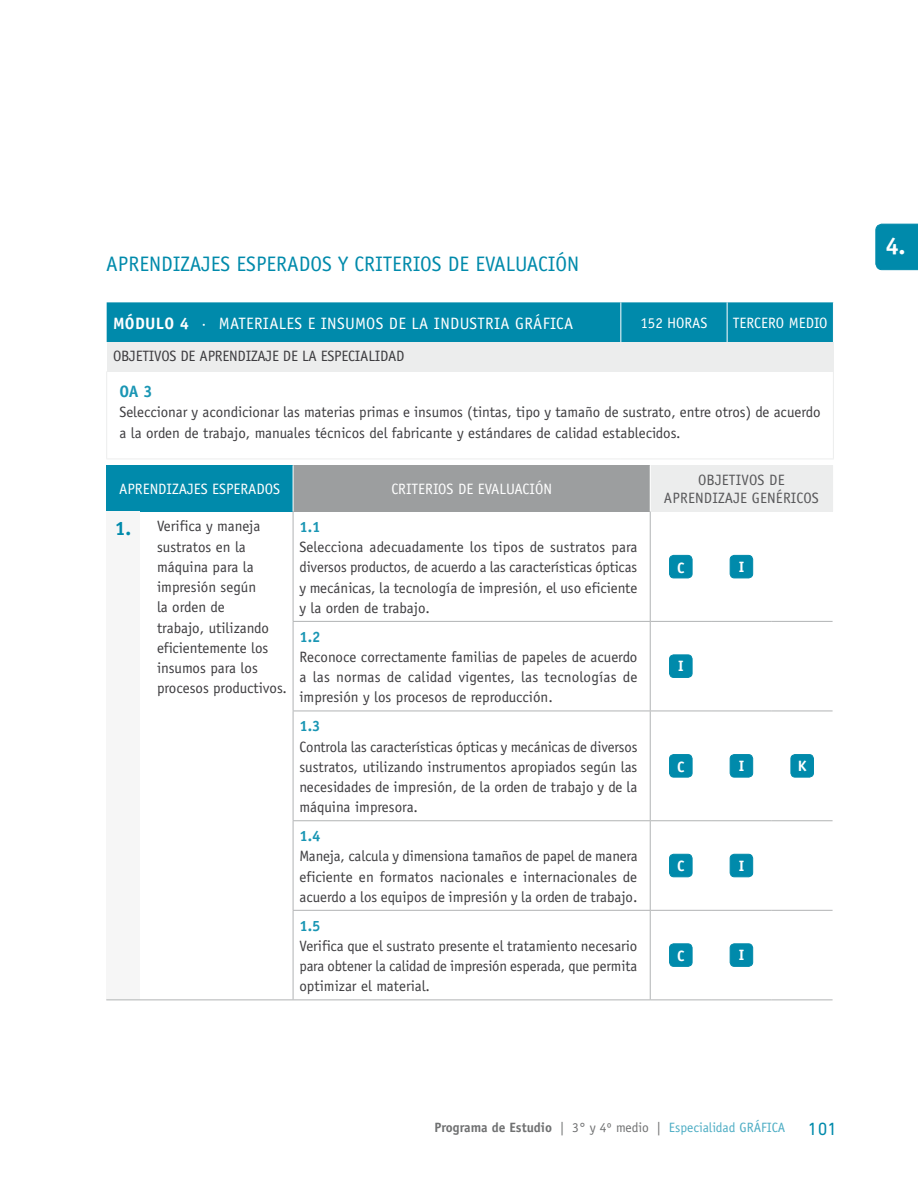
<style>
.page{position:relative;width:918px;height:1188px;background:#fff}
.page>*{position:absolute;margin:0;border:0;box-sizing:border-box;transform-origin:0 0}
.t1{font:700 24px "Officina Sans";color:#fff}
.t2{font:21px "Officina Sans";color:#008aab}
.t3{font:16.5px "Officina Sans";letter-spacing:.02em;color:#fff}
.t4{font:700 16.5px "Officina Sans";color:#1a96b4}
.t5{font:15px/20.2px "Officina Sans";color:#3e3d40;text-align:justify}
.t6{font:15px "Officina Sans";color:#fff}
.t7{font:15px "Officina Sans";letter-spacing:.01em;color:#58585a}
.t8{font:700 15px "Officina Sans";color:#1a96b4}
.t9{font:700 15px "Officina Sans";color:#fff}
.t10{font:13.5px "Officina Sans";color:#4dadc4}
.s1{font-weight:700}
.s2{font-weight:700;font-size:19.5px;color:#008aab}
.s3{font-weight:700;color:#707172}
.s4{color:#707172}
.s5{font-family:"DIN Next LT Pro";font-size:18px;color:#008aab}
</style>
<div class="page">
<div style="left:107px;top:302px;width:726px;height:40px;background:#008aab"></div>
<div style="left:107px;top:342px;width:726px;height:29px;background:#eceded"></div>
<hr style="left:106px;top:371px;width:1px;height:88px;background:#eceded">
<hr style="left:833px;top:371px;width:1px;height:88px;background:#eceded">
<hr style="left:106px;top:459px;width:515px;height:1px;background:#eceded">
<hr style="left:621px;top:459px;width:106px;height:1px;background:#eceded">
<hr style="left:727px;top:459px;width:107px;height:1px;background:#eceded">
<hr style="left:727px;top:302px;width:1px;height:40px;background:#fff">
<hr style="left:620px;top:302px;width:1px;height:40px;background:#fff">
<div style="left:106px;top:465px;width:187px;height:47px;background:#008aab"></div>
<div style="left:293px;top:465px;width:357px;height:47px;background:#9c9e9f"></div>
<div style="left:650px;top:465px;width:183px;height:47px;background:#eceded"></div>
<div style="left:106px;top:512px;width:34px;height:488px;background:#f6f6f6"></div>
<hr style="left:650px;top:465px;width:1px;height:47px;background:#fff">
<hr style="left:293px;top:465px;width:1px;height:47px;background:#fff">
<hr style="left:650px;top:622px;width:1px;height:89px;background:#b1b3b4">
<hr style="left:772px;top:621px;width:61px;height:1px;background:#b1b3b4">
<hr style="left:293px;top:621px;width:357px;height:1px;background:#b1b3b4">
<hr style="left:650px;top:621px;width:61px;height:1px;background:#b1b3b4">
<hr style="left:711px;top:621px;width:61px;height:1px;background:#b1b3b4">
<hr style="left:293px;top:711px;width:357px;height:1px;background:#b1b3b4">
<hr style="left:772px;top:711px;width:61px;height:1px;background:#b1b3b4">
<hr style="left:650px;top:711px;width:61px;height:1px;background:#b1b3b4">
<hr style="left:711px;top:711px;width:61px;height:1px;background:#b1b3b4">
<hr style="left:293px;top:512px;width:1px;height:109px;background:#b1b3b4">
<hr style="left:293px;top:622px;width:1px;height:89px;background:#b1b3b4">
<hr style="left:293px;top:711px;width:1px;height:109px;background:#b1b3b4">
<hr style="left:650px;top:711px;width:1px;height:109px;background:#b1b3b4">
<hr style="left:293px;top:820px;width:357px;height:1px;background:#b1b3b4">
<hr style="left:293px;top:821px;width:1px;height:89px;background:#b1b3b4">
<hr style="left:650px;top:820px;width:61px;height:1px;background:#b1b3b4">
<hr style="left:650px;top:821px;width:1px;height:89px;background:#b1b3b4">
<hr style="left:711px;top:820px;width:61px;height:1px;background:#b1b3b4">
<hr style="left:772px;top:820px;width:61px;height:1px;background:#b1b3b4">
<hr style="left:293px;top:910px;width:357px;height:1px;background:#b1b3b4">
<hr style="left:293px;top:911px;width:1px;height:89px;background:#b1b3b4">
<hr style="left:650px;top:910px;width:61px;height:1px;background:#b1b3b4">
<hr style="left:650px;top:911px;width:1px;height:89px;background:#b1b3b4">
<hr style="left:711px;top:910px;width:61px;height:1px;background:#b1b3b4">
<hr style="left:772px;top:910px;width:61px;height:1px;background:#b1b3b4">
<hr style="left:140px;top:1000px;width:153px;height:1px;background:#b1b3b4">
<hr style="left:293px;top:1000px;width:357px;height:1px;background:#b1b3b4">
<hr style="left:650px;top:1000px;width:61px;height:1px;background:#b1b3b4">
<hr style="left:711px;top:1000px;width:61px;height:1px;background:#b1b3b4">
<hr style="left:772px;top:1000px;width:61px;height:1px;background:#b1b3b4">
<hr style="left:106px;top:1000px;width:34px;height:1px;background:#b1b3b4">
<hr style="left:650px;top:512px;width:1px;height:109px;background:#b1b3b4">
<div style="left:670px;top:555px;width:22px;height:23px;background:#008aab;border-radius:4px"></div>
<div style="left:669px;top:555px;width:23px;height:23px;border:1px solid #008aab;border-radius:4px"></div>
<div style="left:730px;top:555px;width:23px;height:23px;background:#008aab;border-radius:4px"></div>
<div style="left:730px;top:555px;width:23px;height:23px;border:1px solid #008aab;border-radius:4px"></div>
<div style="left:670px;top:655px;width:22px;height:22px;background:#008aab;border-radius:4px"></div>
<div style="left:669px;top:655px;width:23px;height:23px;border:1px solid #008aab;border-radius:4px"></div>
<div style="left:670px;top:755px;width:22px;height:22px;background:#008aab;border-radius:4px"></div>
<div style="left:669px;top:754px;width:23px;height:23px;border:1px solid #008aab;border-radius:4px"></div>
<div style="left:730px;top:755px;width:23px;height:22px;background:#008aab;border-radius:4px"></div>
<div style="left:730px;top:754px;width:23px;height:23px;border:1px solid #008aab;border-radius:4px"></div>
<div style="left:791px;top:755px;width:22px;height:22px;background:#008aab;border-radius:4px"></div>
<div style="left:791px;top:754px;width:23px;height:23px;border:1px solid #008aab;border-radius:4px"></div>
<div style="left:670px;top:854px;width:22px;height:23px;background:#008aab;border-radius:4px"></div>
<div style="left:669px;top:854px;width:23px;height:23px;border:1px solid #008aab;border-radius:4px"></div>
<div style="left:730px;top:854px;width:23px;height:23px;background:#008aab;border-radius:4px"></div>
<div style="left:730px;top:854px;width:23px;height:23px;border:1px solid #008aab;border-radius:4px"></div>
<div style="left:670px;top:944px;width:22px;height:22px;background:#008aab;border-radius:4px"></div>
<div style="left:669px;top:944px;width:23px;height:23px;border:1px solid #008aab;border-radius:4px"></div>
<div style="left:730px;top:944px;width:23px;height:22px;background:#008aab;border-radius:4px"></div>
<div style="left:730px;top:944px;width:23px;height:23px;border:1px solid #008aab;border-radius:4px"></div>
<svg style="left:875px;top:224px;width:43px;height:46px;background:#048bac"></svg>
<h2 class="t2" style="left:106px;top:251px;width:475px">APRENDIZAJES ESPERADOS Y CRITERIOS DE EVALUACIÓN</h2>
<p class="t3" style="left:113px;top:313px;width:461px"><span class="s1">MóDULO 4</span> · MATERIALES E INSUMOS DE LA INDUSTRIA GRÁFICA</p>
<p class="t6" style="left:640px;top:314px;width:69px">152 HORAS</p>
<p class="t6" style="left:733px;top:314px;width:96px">TERCERO MEDIO</p>
<p class="t5" style="left:113px;top:346px;width:9px">objet</p>
<p class="t5" style="left:149px;top:346px;width:14px">ivos</p>
<p class="t5" style="left:181px;top:346px;width:28px">de Aprend</p>
<p class="t5" style="left:246px;top:346px;width:83px">izaje de la espec</p>
<p class="t5" style="left:355px;top:346px;width:49px">ialidad</p>
<p class="t4" style="left:119px;top:381px;width:35px">OA 3</p>
<p class="t5" style="left:119px;top:402px;width:703px">Seleccionar y acondicionar las materias primas e insumos (tintas, tipo y tamaño de sustrato, entre otros) de acuerdo a la orden de trabajo, manuales técnicos del fabricante y estándares de calidad establecidos.</p>
<p class="t6" style="left:119px;top:480px;width:9px">Aprend</p>
<p class="t6" style="left:167px;top:480px;width:61px">izajes Esper</p>
<p class="t6" style="left:248px;top:480px;width:17px">ados</p>
<p class="t6" style="left:391px;top:480px;width:153px">Criterios de Evaluación</p>
<p class="t7" style="left:698px;top:471px;width:17px">Objet</p>
<p class="t7" style="left:736px;top:471px;width:15px">ivos</p>
<p class="t7" style="left:769px;top:471px;width:8px">de</p>
<p class="t7" style="left:664px;top:489px;width:9px">Aprend</p>
<p class="t7" style="left:712px;top:489px;width:56px">izaje Genér</p>
<p class="t7" style="left:791px;top:489px;width:14px">icos</p>
<p class="t5" style="left:157px;top:516px;width:132px;text-align:left;text-indent:-42px"><span class="s2">1.</span> Verifica y maneja sustratos en la máquina para la impresión según<br>la orden de<br>trabajo, utilizando eficientemente los insumos para los procesos productivos.</p>
<p class="t8" style="left:299px;top:517px;width:23px">1.1</p>
<p class="t5" style="left:299px;top:537px;width:340px">Selecciona adecuadamente los tipos de sustratos para diversos productos, de acuerdo a las características ópticas y mecánicas, la tecnología de impresión, el uso eficiente y la orden de trabajo.</p>
<p class="t9" style="left:677px;top:558px;width:9px">C</p>
<p class="t9" style="left:739px;top:557px;width:7px">I</p>
<p class="t8" style="left:299px;top:627px;width:23px">1.2</p>
<p class="t5" style="left:299px;top:647px;width:340px">Reconoce correctamente familias de papeles de acuerdo a las normas de calidad vigentes, las tecnologías de impresión y los procesos de reproducción.</p>
<p class="t9" style="left:678px;top:657px;width:7px">I</p>
<p class="t8" style="left:299px;top:717px;width:23px">1.3</p>
<p class="t5" style="left:299px;top:736px;width:340px">Controla las características ópticas y mecánicas de diversos sustratos, utilizando instrumentos apropiados según las necesidades de impresión, de la orden de trabajo y de la máquina impresora.</p>
<p class="t9" style="left:677px;top:757px;width:9px">C</p>
<p class="t9" style="left:739px;top:757px;width:7px">I</p>
<p class="t9" style="left:798px;top:757px;width:10px">K</p>
<p class="t8" style="left:299px;top:827px;width:23px">1.4</p>
<p class="t5" style="left:299px;top:846px;width:340px">Maneja, calcula y dimensiona tamaños de papel de manera eficiente en formatos nacionales e internacionales de acuerdo a los equipos de impresión y la orden de trabajo.</p>
<p class="t9" style="left:677px;top:857px;width:9px">C</p>
<p class="t9" style="left:739px;top:856px;width:7px">I</p>
<p class="t8" style="left:299px;top:916px;width:23px">1.5</p>
<p class="t5" style="left:299px;top:936px;width:339px">Verifica que el sustrato presente el tratamiento necesario para obtener la calidad de impresión esperada, que permita optimizar el material.</p>
<p class="t9" style="left:677px;top:947px;width:9px">C</p>
<p class="t9" style="left:739px;top:946px;width:7px">I</p>
<p class="t10" style="left:434px;top:1120px;width:404px"><span class="s3">Programa de Estudio</span> <span class="s4">| 3° y 4º medio |</span> Especialidad GRÁFICA <span class="s5">101</span></p>
<h1 class="t1" style="left:885px;top:231px;width:21px">4.</h1>
</div>
